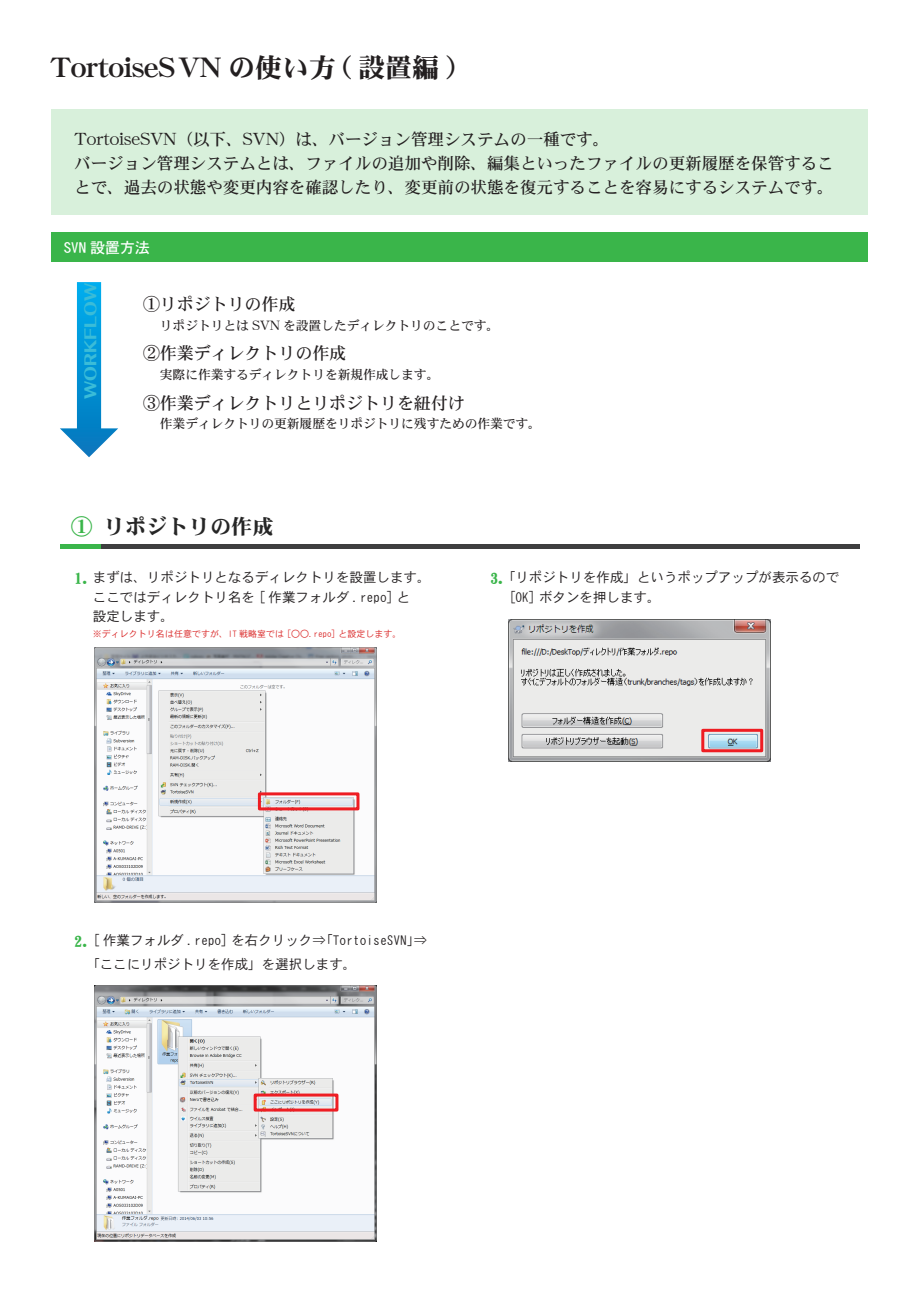
<style>
.page{position:relative;width:919px;height:1289px;background:#fff}
.page>*{position:absolute;margin:0;border:0;box-sizing:border-box;transform-origin:0 0}
.t1{font:27px "DFHS Mincho W9 WINP RKSJ H";color:#231f20}
.t2{font:21px "DFHS Mincho W9 WINP RKSJ H";color:#262626}
.t3{font:16.95px "DFHS Mincho W5 WINP RKSJ H";color:#231f20}
.t4{font:16.5px/24px "DFHS Mincho W5 WINP RKSJ H";color:#231f20}
.t5{font:16.5px "DF Kai Sho SU WIN RKSJ H";color:#3ab54a}
.t6{font:15px "DFHS Gothic W5 WIN RKSJ H";color:#fff}
.t7{font:14.85px "Nt Motoya Aporo W6 90 msp RKSJ H";color:#3abcd8;scale:1.16 1}
.t8{font:13.5px/19.5px "DFHS Gothic W3 WIN RKSJ H";color:#231f20}
.t9{font:12.75px "DFHS Mincho W5 WINP RKSJ H";color:#231f20}
.t10{font:9px "DFHS Gothic W3 WIN RKSJ H";color:#da2828}
.s1{color:#3ab54a}
</style>
<div class="page">
<div style="left:51px;top:110px;width:817px;height:105px;background:#d8f0db"></div>
<div style="left:51px;top:233px;width:817px;height:29px;background:#3ab54a"></div>
<div style="left:60px;top:544px;width:799px;height:5px;background:#3e3e3f"></div>
<div style="left:60px;top:544px;width:41px;height:5px;background:#3ab54a"></div>
<svg style="left:60px;top:282px;width:58px;height:175px"></svg>
<img style="left:94px;top:647px;width:282px;height:255px">
<img style="left:94px;top:985px;width:282px;height:256px">
<img style="left:508px;top:619px;width:262px;height:142px">
<div style="left:258px;top:792px;width:101px;height:18px;border:3px solid #ee1d23"></div>
<div style="left:254px;top:1093px;width:84px;height:18px;border:3px solid #ee1d23"></div>
<div style="left:701px;top:728px;width:62px;height:24px;border:3px solid #ee1d23"></div>
<h1 class="t1" style="left:50px;top:53px;width:406px">TortoiseSVN の使い方 ( 設置編 )</h1>
<p class="t4" style="left:74px;top:127px;width:761px">TortoiseSVN（以下、SVN）は、バージョン管理システムの一種です。<br>バージョン管理システムとは、ファイルの追加や削除、編集といったファイルの更新履歴を保管することで、過去の状態や変更内容を確認したり、変更前の状態を復元することを容易にするシステムです。</p>
<p class="t6" style="left:64px;top:240px;width:88px">SVN 設置方法</p>
<p class="t7" style="left:83px;top:399px;width:101px;rotate:-90deg">WORKFLOW</p>
<p class="t3" style="left:143px;top:295px;width:154px">①リポジトリの作成</p>
<p class="t9" style="left:160px;top:319px;width:341px">リポジトリとは SVN を設置したディレクトリのことです。</p>
<p class="t3" style="left:143px;top:345px;width:205px">②作業ディレクトリの作成</p>
<p class="t9" style="left:160px;top:368px;width:281px">実際に作業するディレクトリを新規作成します。</p>
<p class="t3" style="left:143px;top:394px;width:323px">③作業ディレクトリとリポジトリを紐付け</p>
<p class="t9" style="left:160px;top:417px;width:382px">作業ディレクトリの更新履歴をリポジトリに残すための作業です。</p>
<h2 class="t2" style="left:71px;top:516px;width:204px"><span class="s1">①</span> リポジトリの作成</h2>
<p class="t8" style="left:93px;top:567px;width:339px">まずは、リポジトリとなるディレクトリを設置します。ここではディレクトリ名を [ 作業フォルダ .repo] と<br>設定します。</p>
<p class="t5" style="left:74px;top:569px;width:18px">1.</p>
<p class="t10" style="left:93px;top:629px;width:310px">※ディレクトリ名は任意ですが、IT 戦略室では [○○.repo] と設定します。</p>
<p class="t5" style="left:490px;top:569px;width:18px">3.</p>
<p class="t8" style="left:508px;top:567px;width:332px;text-indent:-7px">「リポジトリを作成」というポップアップが表示るので[OK] ボタンを押します。</p>
<p class="t5" style="left:74px;top:932px;width:18px">2.</p>
<p class="t8" style="left:86px;top:928px;width:342px;line-height:23.7px;text-indent:7px">[ 作業フォルダ .repo] を右クリック⇒「TortoiseSVN」⇒「ここにリポジトリを作成」を選択します。</p>
</div>
